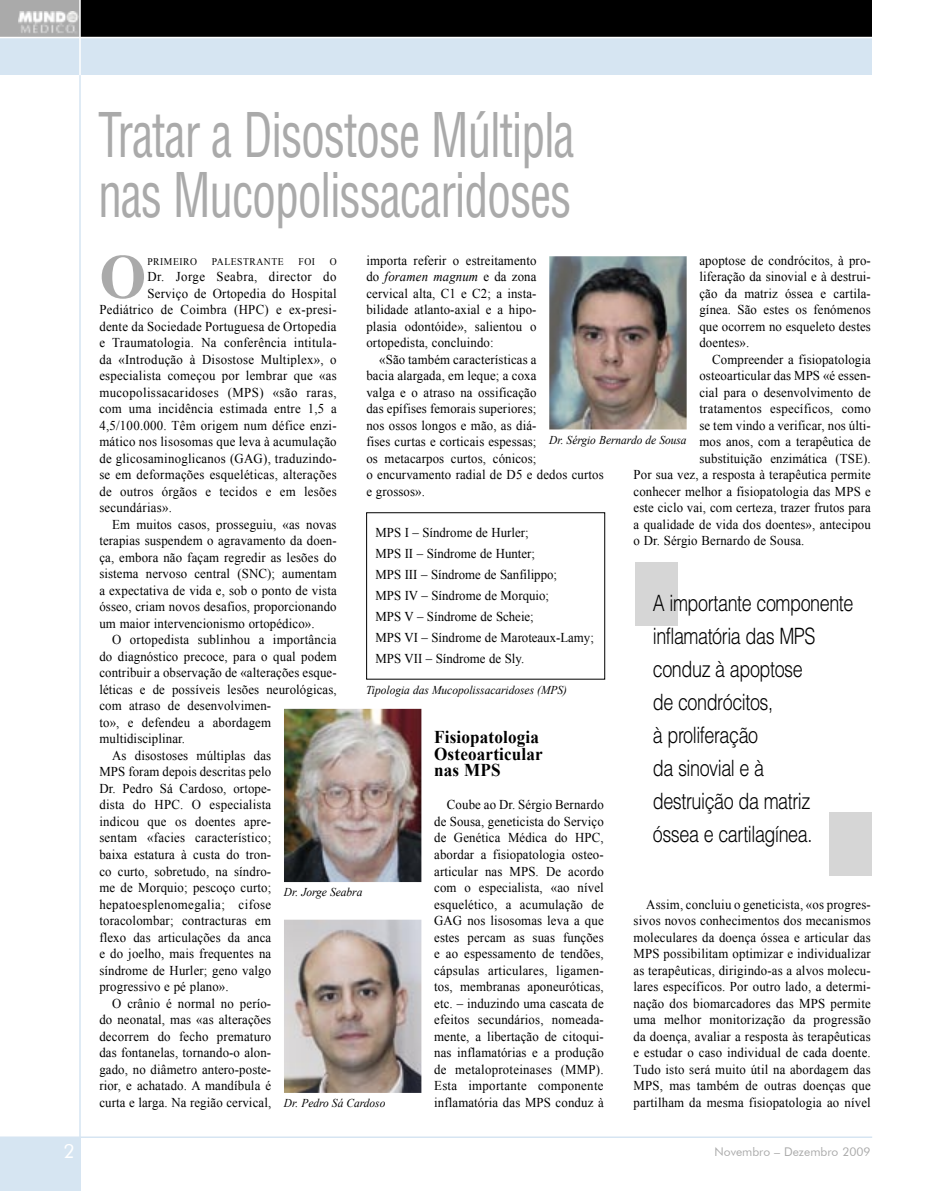
<style>
.page{position:relative;width:936px;height:1191px;background:#fff}
.page>*{position:absolute;margin:0;border:0;box-sizing:border-box;transform-origin:0 0}
.N-texto{font:700 63.3px "Times New Roman";color:#aaa;scale:.95 1}
.N-titulo{font:condensed 60px "Helvetica";letter-spacing:-.025em;color:#aaa;scale:.8 1}
.N-destaque{font:300 22.5px/33px "Helvetica";letter-spacing:-.025em;color:#000;scale:.8 1}
.t1{font:19.5px "Futura BT";color:#fff}
.subtit{font:700 18px/16.5px "Times New Roman";letter-spacing:.01em;color:#000;scale:.95 1}
.N-texto-2{font:13.5px/16.5px "Times New Roman";letter-spacing:.01em;color:#000;text-align:justify;scale:.95 1}
.N-texto-3{font:13.5px "Times New Roman";letter-spacing:.03em;color:#000;scale:.95 1}
.N-texto-4{font:13.5px "Times New Roman";letter-spacing:.035em;color:#000;scale:.95 1}
.legenda{font:italic 12px "Times New Roman";color:#000;scale:.95 1}
.t2{font:12px "Futura BT";color:#aaa}
.N-texto-5{font:10.2px "Times New Roman";letter-spacing:.055em;color:#000;scale:.95 1}
.s1{font-style:italic}
</style>
<div class="page">
<div style="left:0;top:1137px;width:81px;height:54px;background:#d6e5f2"></div>
<hr style="left:0;top:1136px;width:872px;height:2px;background:#d6e5f2">
<div style="left:80px;top:0;width:792px;height:75px;background:#d6e5f2"></div>
<div style="left:0;top:0;width:872px;height:37px;background:#000"></div>
<div style="left:0;top:0;width:80px;height:75px;background:#d6e5f2"></div>
<div style="left:0;top:0;width:80px;height:38px;background:#aaa"></div>
<img style="left:19px;top:12px;width:59px;height:21px">
<hr style="left:79px;top:0;width:2px;height:87px;background:#fff">
<hr style="left:79px;top:75px;width:2px;height:1070px;background:#d6e5f2">
<hr style="left:0;top:37px;width:935px;height:1px;background:#fff">
<img style="left:284px;top:709px;width:137px;height:173px">
<div style="left:366px;top:512px;width:239px;height:167px;border:1px solid #000"></div>
<div style="left:635px;top:562px;width:42px;height:63px;background:#d6d6d6"></div>
<div style="left:829px;top:811px;width:43px;height:64px;background:#d6d6d6"></div>
<img style="left:549px;top:256px;width:137px;height:173px">
<img style="left:284px;top:919px;width:137px;height:174px">
<p class="t1" style="left:64px;top:1139px;width:13px">2</p>
<p class="N-titulo" style="left:98px;top:97px;width:597px">Tratar a Disostose Múltipla</p>
<p class="N-titulo" style="left:98px;top:157px;width:593px">nas Mucopolissacaridoses</p>
<p class="N-texto" style="left:99px;top:233px;width:51px">O</p>
<p class="N-texto-5" style="left:147px;top:254px;width:54px">PRIMEIRO</p>
<p class="N-texto-5" style="left:212px;top:254px;width:77px">PALESTRANTE</p>
<p class="N-texto-5" style="left:298px;top:254px;width:19px">FOI</p>
<p class="N-texto-5" style="left:330px;top:254px;width:9px">O</p>
<p class="N-texto-2" style="left:366px;top:252px;width:180px">importa referir o estreitamento do <span class="s1">foramen magnum</span> e da zona cervical alta, C1 e C2; a insta&shy;bilidade atlanto-axial e a hipo&shy;plasia odontóide», salientou o ortopedista, concluindo:</p>
<p class="N-texto-2" style="left:366px;top:351px;width:251px;text-align:left;text-indent:13px">«São também características a<br>bacia alargada, em leque; a coxa<br>valga e o atraso na ossificação<br>das epífises femorais superiores;<br>nos ossos longos e mão, as diá-<br>fises curtas e corticais espessas;<br>os metacarpos curtos, cónicos;<br>o encurvamento radial de D5 e dedos curtos e grossos».</p>
<p class="N-texto-2" style="left:699px;top:252px;width:182px">apoptose de condrócitos, à pro&shy;liferação da sinovial e à destrui&shy;ção da matriz óssea e cartila&shy;gínea. São estes os fenómenos que ocorrem no esqueleto destes doentes».</p>
<p class="N-texto-2" style="left:712px;top:351px;width:168px">Compreender a fisiopatologia</p>
<p class="N-texto-2" style="left:699px;top:367px;width:182px">osteoarticular das MPS «é essen-</p>
<p class="N-texto-2" style="left:699px;top:384px;width:182px">cial para o desenvolvimento de</p>
<p class="N-texto-2" style="left:699px;top:400px;width:182px">tratamentos específicos, como</p>
<p class="N-texto-2" style="left:699px;top:417px;width:182px">se tem vindo a verificar, nos últi-</p>
<p class="N-texto-2" style="left:699px;top:433px;width:182px">mos anos, com a terapêutica de</p>
<p class="N-texto-2" style="left:699px;top:450px;width:182px">substituição enzimática (TSE).</p>
<p class="N-texto-2" style="left:633px;top:466px;width:251px">Por sua vez, a resposta à terapêutica permite</p>
<p class="N-texto-2" style="left:633px;top:483px;width:251px">conhecer melhor a fisiopatologia das MPS e</p>
<p class="N-texto-2" style="left:633px;top:499px;width:251px">este ciclo vai, com certeza, trazer frutos para</p>
<p class="N-texto-2" style="left:633px;top:516px;width:251px">a qualidade de vida dos doentes», antecipou</p>
<p class="N-texto-2" style="left:633px;top:532px;width:181px">o Dr. Sérgio Bernardo de Sousa.</p>
<p class="N-texto-4" style="left:147px;top:268px;width:201px">Dr. Jorge Seabra, director do</p>
<p class="N-texto-2" style="left:147px;top:285px;width:201px">Serviço de Ortopedia do Hospital</p>
<p class="N-texto-2" style="left:99px;top:301px;width:251px">Pediátrico de Coimbra (HPC) e ex-presi-</p>
<p class="N-texto-2" style="left:99px;top:318px;width:251px">dente da Sociedade Portuguesa de Ortopedia</p>
<p class="N-texto-2" style="left:99px;top:334px;width:251px">e Traumatologia. Na conferência intitula-</p>
<p class="N-texto-2" style="left:99px;top:351px;width:251px">da «Introdução à Disostose Multiplex», o</p>
<p class="N-texto-2" style="left:99px;top:367px;width:251px">especialista começou por lembrar que «as</p>
<p class="N-texto-3" style="left:99px;top:383px;width:251px">mucopolissacaridoses (MPS) «são raras,</p>
<p class="N-texto-2" style="left:99px;top:400px;width:251px">com uma incidência estimada entre 1,5 a</p>
<p class="N-texto-2" style="left:99px;top:417px;width:251px">4,5/100.000. Têm origem num défice enzi-</p>
<p class="N-texto-2" style="left:99px;top:433px;width:251px">mático nos lisosomas que leva à acumulação</p>
<p class="N-texto-2" style="left:99px;top:450px;width:251px">de glicosaminoglicanos (GAG), traduzindo-</p>
<p class="N-texto-2" style="left:99px;top:466px;width:251px">se em deformações esqueléticas, alterações</p>
<p class="N-texto-2" style="left:99px;top:483px;width:251px">de outros órgãos e tecidos e em lesões</p>
<p class="N-texto-2" style="left:99px;top:499px;width:78px">secundárias».</p>
<p class="N-texto-2" style="left:99px;top:516px;width:251px;text-indent:13px">Em muitos casos, prosseguiu, «as novas terapias suspendem o agravamento da doen&shy;ça, embora não façam regredir as lesões do sistema nervoso central (SNC); aumentam a expectativa de vida e, sob o ponto de vista ósseo, criam novos desafios, proporcionando um maior intervencionismo ortopédico».</p>
<p class="N-texto-2" style="left:99px;top:631px;width:251px;text-align:left;text-indent:13px">O ortopedista sublinhou a importância do diagnóstico precoce, para o qual podem contribuir a observação de «alterações esque&shy;léticas e de possíveis lesões neurológicas, com atraso de desenvolvimen-<br>to», e defendeu a abordagem multidisciplinar.</p>
<p class="N-texto-2" style="left:99px;top:747px;width:182px;text-indent:13px">As disostoses múltiplas das MPS foram depois descritas pelo Dr. Pedro Sá Cardoso, ortope&shy;dista do HPC. O especialista indicou que os doentes apre&shy;sentam «facies característico; baixa estatura à custa do tron&shy;co curto, sobretudo, na síndro&shy;me de Morquio; pescoço curto; hepatoesplenomegalia; cifose toracolombar; contracturas em flexo das articulações da anca e do joelho, mais frequentes na síndrome de Hurler; geno valgo progressivo e pé plano».</p>
<p class="N-texto-2" style="left:99px;top:994px;width:182px;text-indent:13px">O crânio é normal no perío&shy;do neonatal, mas «as alterações decorrem do fecho prematuro das fontanelas, tornando-o alon&shy;gado, no diâmetro antero-poste&shy;rior, e achatado. A mandíbula é curta e larga. Na região cervical,</p>
<p class="legenda" style="left:549px;top:431px;width:146px">Dr. Sérgio Bernardo de Sousa</p>
<p class="N-texto-2" style="left:375px;top:524px;width:163px">MPS I – Síndrome de Hurler;</p>
<p class="N-texto-2" style="left:375px;top:545px;width:169px">MPS II – Síndrome de Hunter;</p>
<p class="N-texto-2" style="left:375px;top:566px;width:193px">MPS III – Síndrome de Sanfilippo;</p>
<p class="N-texto-2" style="left:375px;top:587px;width:184px">MPS IV – Síndrome de Morquio;</p>
<p class="N-texto-2" style="left:375px;top:608px;width:168px">MPS V – Síndrome de Scheie;</p>
<p class="N-texto-2" style="left:375px;top:629px;width:231px">MPS VI – Síndrome de Maroteaux-Lamy;</p>
<p class="N-texto-2" style="left:375px;top:650px;width:158px">MPS VII – Síndrome de Sly.</p>
<p class="N-destaque" style="left:652px;top:586px;width:252px">A importante componente inflamatória das MPS</p>
<p class="N-destaque" style="left:652px;top:652px;width:189px">conduz à apoptose</p>
<p class="N-destaque" style="left:652px;top:685px;width:152px">de condrócitos,</p>
<p class="N-destaque" style="left:652px;top:718px;width:133px">à proliferação</p>
<p class="N-destaque" style="left:652px;top:751px;width:141px">da sinovial e à</p>
<p class="N-destaque" style="left:652px;top:784px;width:201px">destruição da matriz óssea e cartilagínea.</p>
<p class="legenda" style="left:366px;top:681px;width:213px">Tipologia das Mucopolissacaridoses (MPS)</p>
<p class="subtit" style="left:434px;top:728px;width:116px">Fisiopatologia<br>Osteoarticular</p>
<p class="subtit" style="left:434px;top:761px;width:72px">nas MPS</p>
<p class="N-texto-2" style="left:434px;top:796px;width:180px;text-indent:13px">Coube ao Dr. Sérgio Bernardo de Sousa, geneticista do Serviço de Genética Médica do HPC, abordar a fisiopatologia osteo&shy;articular nas MPS. De acordo com o especialista, «ao nível esquelético, a acumulação de GAG nos lisosomas leva a que estes percam as suas funções e ao espessamento de tendões, cápsulas articulares, ligamen&shy;tos, membranas aponeuróticas, etc. – induzindo uma cascata de efeitos secundários, nomeada&shy;mente, a libertação de citoqui&shy;nas inflamatórias e a produção de metaloproteinases (MMP).<br>Esta importante componente inflamatória das MPS conduz à</p>
<p class="legenda" style="left:284px;top:884px;width:84px">Dr. Jorge Seabra</p>
<p class="N-texto-2" style="left:633px;top:895px;width:251px;text-indent:13px">Assim, concluiu o geneticista, «os progres&shy;sivos novos conhecimentos dos mecanismos moleculares da doença óssea e articular das MPS possibilitam optimizar e individualizar as terapêuticas, dirigindo-as a alvos molecu&shy;lares específicos. Por outro lado, a determi&shy;nação dos biomarcadores das MPS permite uma melhor monitorização da progressão da doença, avaliar a resposta às terapêuticas e estudar o caso individual de cada doente.<br>Tudo isto será muito útil na abordagem das MPS, mas também de outras doenças que partilham da mesma fisiopatologia ao nível</p>
<p class="t2" style="left:714px;top:1144px;width:158px">Novembro – Dezembro 2009</p>
<p class="legenda" style="left:284px;top:1095px;width:108px">Dr. Pedro Sá Cardoso</p>
</div>
